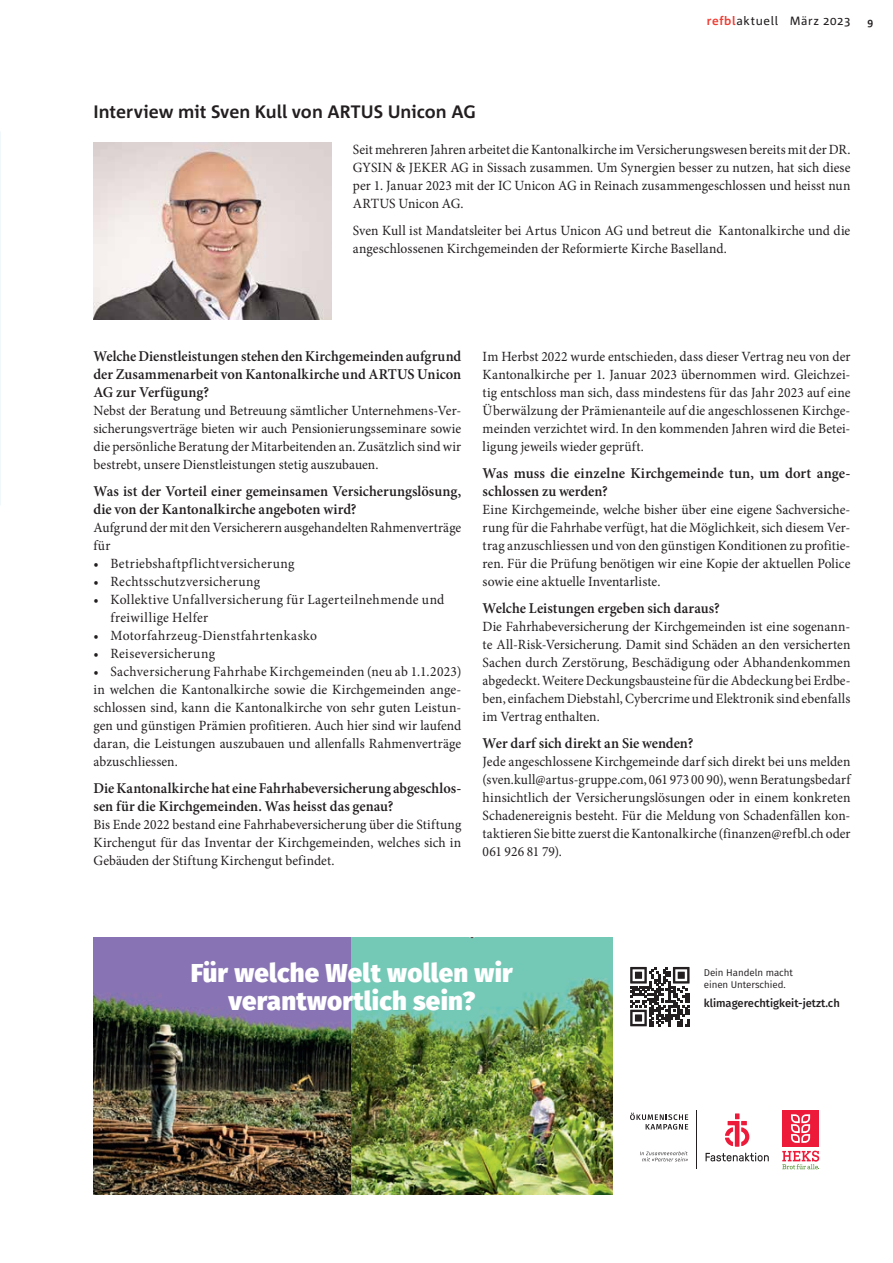
<style>
.page{position:relative;width:893px;height:1263px;background:#fff}
.page>*{position:absolute;margin:0;border:0;box-sizing:border-box;transform-origin:0 0}
.t1{font:800 25.95px/27.5px "Fira Sans";letter-spacing:.01em;color:#fff;text-align:center}
.t2{font:700 18px "Corpid C1";color:#231f20}
.t3{font:600 15px/18px "Minion Pro";color:#231f20;text-align:justify;scale:.95 1}
.t4{font:600 15px/18px "Minion Pro";color:#231f20;scale:.96 1}
.t5{font:600 15px/18px "Minion Pro";color:#231f20}
.t6{font:14.1px/18px "Minion Pro";letter-spacing:.01em;color:#231f20;text-align:justify;scale:.96 1}
.t7{font:14.1px/18px "Minion Pro";letter-spacing:.01em;color:#231f20;scale:.95 1}
.t8{font:14.1px "Minion Pro";letter-spacing:.03em;color:#231f20;scale:.96 1}
.t9{font:12px "Corpid C1";letter-spacing:.05em;color:#231f20}
.t10{font:500 11.25px "Fira Sans";color:#231f20}
.t11{font:700 10.5px "Corpid C1";color:#231f20}
.t12{font:9.75px/12.6px "Fira Sans";letter-spacing:-.005em;color:#231f20}
.s1{font-weight:700;color:#ee3e34}
</style>
<div class="page">
<img style="left:93px;top:143px;width:239px;height:176px">
<hr style="left:696px;top:1110px;width:1px;height:59px;background:#231f20">
<svg style="left:640px;top:1151px;width:48px;height:10px"></svg>
<svg style="left:630px;top:1113px;width:58px;height:16px"></svg>
<svg style="left:782px;top:1151px;width:37px;height:18px"></svg>
<div style="left:782px;top:1110px;width:37px;height:37px;background:#ed1a3a"></div>
<svg style="left:791px;top:1114px;width:19px;height:29px"></svg>
<svg style="left:725px;top:1113px;width:24px;height:34px"></svg>
<svg style="left:705px;top:1153px;width:64px;height:8px"></svg>
<img style="left:94px;top:937px;width:519px;height:258px">
<svg style="left:630px;top:967px;width:59px;height:59px"></svg>
<svg style="left:464px;top:937px;width:16px;height:1px"></svg>
<p class="t2" style="left:93px;top:101px;width:384px">Interview mit Sven Kull von ARTUS Unicon AG</p>
<p class="t9" style="left:707px;top:14px;width:145px"><span class="s1">refbl</span>aktuell März 2023</p>
<p class="t11" style="left:867px;top:15px;width:7px">9</p>
<p class="t6" style="left:353px;top:141px;width:520px">Seit mehreren Jahren arbeitet die Kantonalkirche im Versicherungswesen bereits mit der DR.<br>GYSIN &amp; JEKER AG in Sissach zusammen. Um Synergien besser zu nutzen, hat sich diese per 1. Januar 2023 mit der IC Unicon AG in Reinach zusammengeschlossen und heisst nun ARTUS Unicon AG.</p>
<p class="t6" style="left:353px;top:222px;width:520px">Sven Kull ist Mandatsleiter bei Artus Unicon AG und betreut die Kantonalkirche und die angeschlossenen Kirchgemeinden der Reformierte Kirche Baselland.</p>
<p class="t3" style="left:93px;top:347px;width:389px">Welche Dienstleistungen stehen den Kirchgemeinden aufgrund der Zusammenarbeit von Kantonalkirche und ARTUS Unicon AG zur Verfügung?</p>
<p class="t6" style="left:93px;top:402px;width:385px">Nebst der Beratung und Betreuung sämtlicher Unternehmens-Ver&shy;sicherungsverträge bieten wir auch Pensionierungsseminare sowie die persönliche Beratung der Mitarbeitenden an. Zusätzlich sind wir bestrebt, unsere Dienstleistungen stetig auszubauen.</p>
<p class="t4" style="left:93px;top:482px;width:385px">Was ist der Vorteil einer gemeinsamen Versicherungslösung, die von der Kantonalkirche angeboten wird?</p>
<p class="t7" style="left:93px;top:519px;width:389px">Aufgrund der mit den Versicherern ausgehandelten Rahmenverträge für</p>
<p class="t6" style="left:93px;top:555px;width:211px">• Betriebshaftpflichtversicherung</p>
<p class="t8" style="left:93px;top:572px;width:175px">• Rechtsschutzversicherung</p>
<p class="t6" style="left:110px;top:591px;width:349px;text-indent:-17px">• Kollektive Unfallversicherung für Lagerteilnehmende und freiwillige Helfer</p>
<p class="t8" style="left:93px;top:626px;width:234px">• Motorfahrzeug-Dienstfahrtenkasko</p>
<p class="t6" style="left:93px;top:645px;width:128px">• Reiseversicherung</p>
<p class="t6" style="left:93px;top:663px;width:385px">• Sachversicherung Fahrhabe Kirchgemeinden (neu ab 1.1.2023) in welchen die Kantonalkirche sowie die Kirchgemeinden ange&shy;schlossen sind, kann die Kantonalkirche von sehr guten Leistun&shy;gen und günstigen Prämien profitieren. Auch hier sind wir laufend daran, die Leistungen auszubauen und allenfalls Rahmenverträge abzuschliessen.</p>
<p class="t3" style="left:93px;top:779px;width:389px">Die Kantonalkirche hat eine Fahrhabeversicherung abgeschlos&shy;sen für die Kirchgemeinden. Was heisst das genau?</p>
<p class="t6" style="left:93px;top:816px;width:385px">Bis Ende 2022 bestand eine Fahrhabeversicherung über die Stiftung Kirchengut für das Inventar der Kirchgemeinden, welches sich in Gebäuden der Stiftung Kirchengut befindet.</p>
<p class="t6" style="left:483px;top:348px;width:385px">Im Herbst 2022 wurde entschieden, dass dieser Vertrag neu von der Kantonalkirche per 1. Januar 2023 übernommen wird. Gleichzei&shy;tig entschloss man sich, dass mindestens für das Jahr 2023 auf eine Überwälzung der Prämienanteile auf die angeschlossenen Kirchge&shy;meinden verzichtet wird. In den kommenden Jahren wird die Betei&shy;ligung jeweils wieder geprüft.</p>
<p class="t5" style="left:483px;top:464px;width:369px">Was muss die einzelne Kirchgemeinde tun, um dort ange&shy;schlossen zu werden?</p>
<p class="t6" style="left:483px;top:501px;width:385px">Eine Kirchgemeinde, welche bisher über eine eigene Sachversiche&shy;rung für die Fahrhabe verfügt, hat die Möglichkeit, sich diesem Ver&shy;trag anzuschliessen und von den günstigen Konditionen zu profitie&shy;ren. Für die Prüfung benötigen wir eine Kopie der aktuellen Police sowie eine aktuelle Inventarliste.</p>
<p class="t4" style="left:483px;top:599px;width:248px">Welche Leistungen ergeben sich daraus?</p>
<p class="t6" style="left:483px;top:618px;width:385px">Die Fahrhabeversicherung der Kirchgemeinden ist eine sogenann&shy;te All-Risk-Versicherung. Damit sind Schäden an den versicherten Sachen durch Zerstörung, Beschädigung oder Abhandenkommen abgedeckt. Weitere Deckungsbausteine für die Abdeckung bei Erdbe&shy;ben, einfachem Diebstahl, Cybercrime und Elektronik sind ebenfalls im Vertrag enthalten.</p>
<p class="t4" style="left:483px;top:734px;width:221px">Wer darf sich direkt an Sie wenden?</p>
<p class="t6" style="left:483px;top:753px;width:385px">Jede angeschlossene Kirchgemeinde darf sich direkt bei uns melden (sven.kull@artus-gruppe.com, 061 973 00 90), wenn Beratungsbedarf hinsichtlich der Versicherungslösungen oder in einem konkreten Schadenereignis besteht. Für die Meldung von Schadenfällen kon&shy;taktieren Sie bitte zuerst die Kantonalkirche (finanzen@refbl.ch oder 061 926 81 79).</p>
<h1 class="t1" style="left:191px;top:957px;width:324px">Für welche Welt wollen wir verantwortlich sein?</h1>
<p class="t12" style="left:704px;top:966px;width:91px">Dein Handeln macht einen Unterschied.</p>
<p class="t10" style="left:704px;top:994px;width:138px">klimagerechtigkeit-jetzt.ch</p>
</div>
